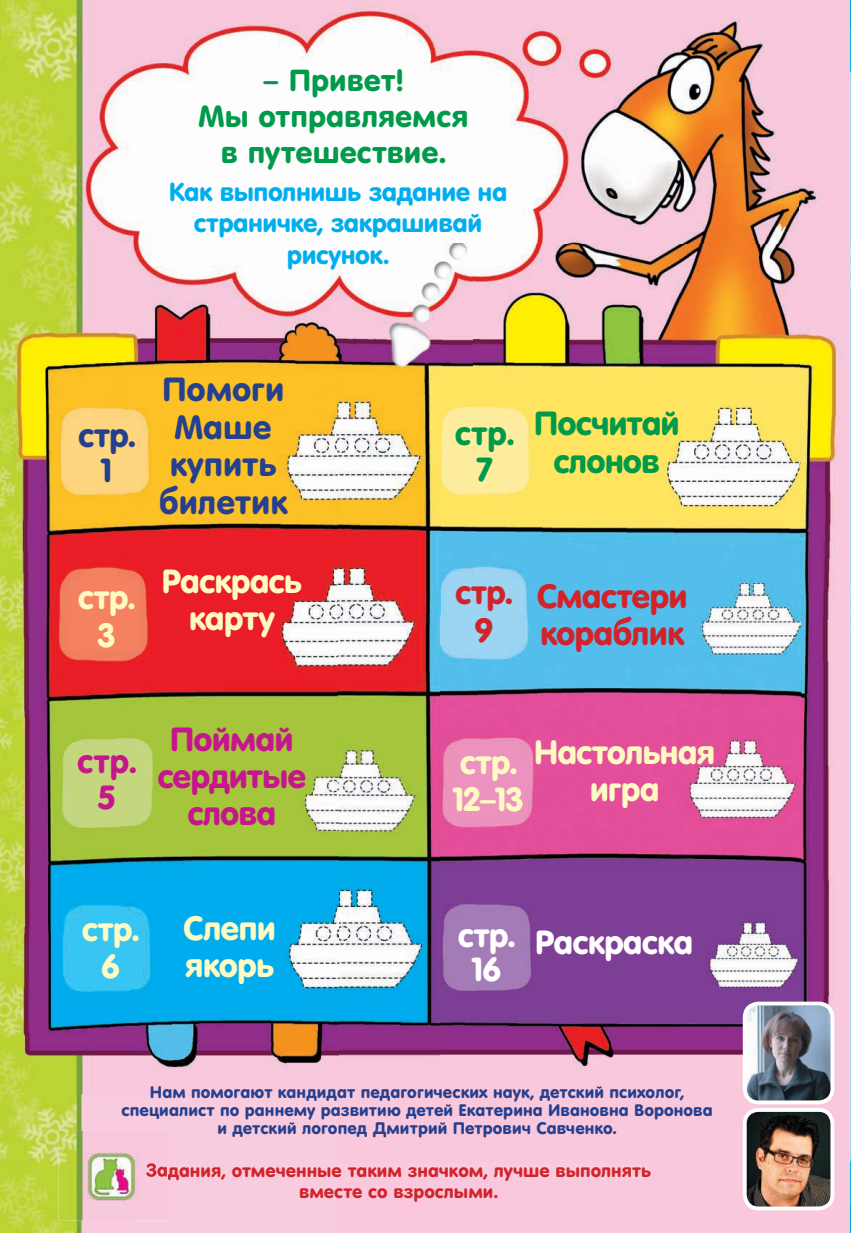
<style>
.page{position:relative;width:851px;height:1233px;background:#fff}
.page>*{position:absolute;margin:0;border:0;box-sizing:border-box;transform-origin:0 0}
.t1{font:33px/37.5px "v Sans Rounded";letter-spacing:-.03em;color:#fffac2;text-align:center}
.t2{font:33px/37.5px "v Sans Rounded";letter-spacing:-.005em;color:#25408e;text-align:center}
.t3{font:33px/37.5px "v Sans Rounded";letter-spacing:-.03em;color:#c6168d;text-align:center}
.t4{font:33px/37.5px "v Sans Rounded";letter-spacing:-.03em;color:#d2232a}
.t5{font:33px/37.5px "v Sans Rounded";letter-spacing:-.03em;color:#009a4b;text-align:center}
.t6{font:33px/34.5px "v Sans Rounded";letter-spacing:-.03em;color:#fff;text-align:center}
.t7{font:30px/36px "v Sans Rounded";color:#009a4b;text-align:center}
.t8{font:25.5px/31.5px "v Sans Rounded";letter-spacing:-.02em;color:#00aeef;text-align:center}
.t9{font:18px/21.6px "v Sans Rounded";color:#d2232a;text-align:center}
.t10{font:16.5px/18px "v Sans Rounded";letter-spacing:.005em;color:#25408e;text-align:center}
</style>
<div class="page">
<img style="left:0;top:0;width:337px;height:1094px">
<img style="left:337px;top:0;width:462px;height:244px">
<img style="left:799px;top:0;width:51px;height:1233px">
<img style="left:441px;top:244px;width:359px;height:989px">
<img style="left:337px;top:379px;width:104px;height:854px">
<img style="left:0;top:1094px;width:81px;height:139px">
<img style="left:81px;top:1220px;width:52px;height:13px">
<div style="left:168px;top:1163px;width:483px;height:18px;background:#f9cbdf"></div>
<img style="left:296px;top:244px;width:176px;height:135px">
<img style="left:58px;top:1131px;width:110px;height:89px">
<img style="left:146px;top:1163px;width:22px;height:17px">
<img style="left:744px;top:1005px;width:88px;height:97px">
<div style="left:742px;top:1002px;width:92px;height:102px;border:4px solid #fff;border-radius:14px"></div>
<img style="left:744px;top:1111px;width:88px;height:97px">
<div style="left:742px;top:1108px;width:92px;height:102px;border:4px solid #fff;border-radius:14px"></div>
<img style="left:850px;top:0;width:1px;height:351px">
<img style="left:850px;top:350px;width:1px;height:373px">
<img style="left:850px;top:722px;width:1px;height:373px">
<img style="left:850px;top:1094px;width:1px;height:139px">
<h2 class="t7" style="left:198px;top:63px;width:271px">– Привет!<br>Мы отправляемся в путешествие.</h2>
<h3 class="t8" style="left:169px;top:176px;width:340px">Как выполнишь задание на страничке, закрашивай рисунок.</h3>
<h1 class="t2" style="left:78px;top:419px;width:59px;line-height:34.5px">стр.<br>1</h1>
<h1 class="t1" style="left:78px;top:579px;width:59px">стр.<br>3</h1>
<h1 class="t2" style="left:159px;top:371px;width:131px">Помоги<br>Маше купить билетик</h1>
<h1 class="t1" style="left:161px;top:563px;width:142px">Раскрась карту</h1>
<h1 class="t3" style="left:77px;top:744px;width:61px;line-height:36px">стр.<br>5</h1>
<h1 class="t3" style="left:157px;top:720px;width:150px">Поймай сердитые слова</h1>
<h1 class="t1" style="left:82px;top:911px;width:59px">стр.<br>6</h1>
<h1 class="t1" style="left:183px;top:909px;width:94px;text-align:left">Слепи якорь</h1>
<h1 class="t5" style="left:455px;top:416px;width:61px;line-height:36px">стр.<br>7</h1>
<h1 class="t5" style="left:534px;top:405px;width:147px">Посчитай слонов</h1>
<h1 class="t4" style="left:455px;top:574px;width:59px;text-align:center">стр.<br>9</h1>
<h1 class="t4" style="left:536px;top:578px;width:152px">Смастери кораблик</h1>
<h1 class="t1" style="left:453px;top:743px;width:72px;text-align:left">стр.<br>12–13</h1>
<h1 class="t1" style="left:533px;top:734px;width:183px">Настольная игра</h1>
<h1 class="t6" style="left:458px;top:918px;width:59px">стр.<br>16</h1>
<h1 class="t6" style="left:535px;top:926px;width:160px">Раскраска</h1>
<p class="t10" style="left:121px;top:1083px;width:592px">Нам помогают кандидат педагогических наук, детский психолог, специалист по раннему развитию детей Екатерина Ивановна Воронова и детский логопед Дмитрий Петрович Савченко.</p>
<p class="t9" style="left:146px;top:1160px;width:506px">Задания, отмеченные таким значком, лучше выполнять вместе со взрослыми.</p>
</div>
